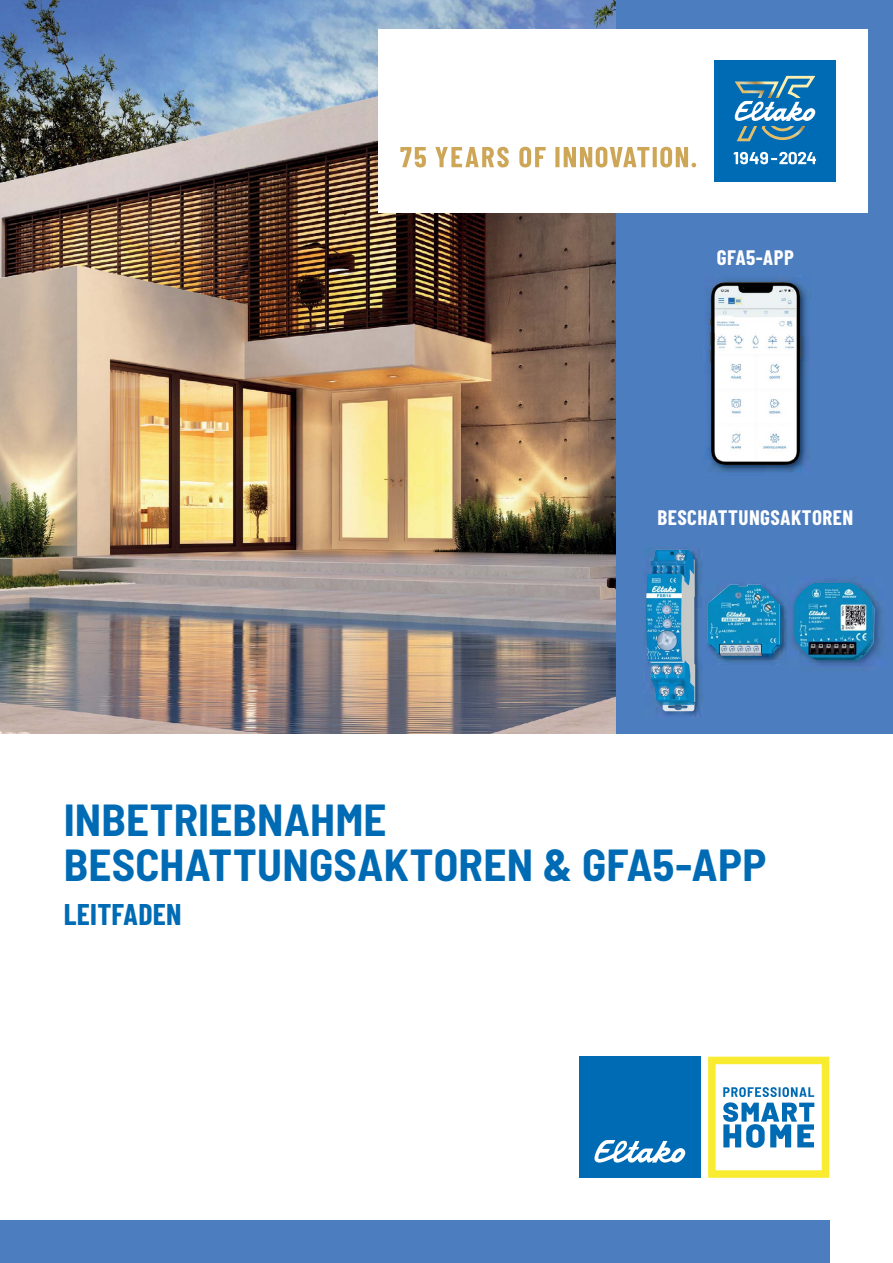
<style>
.page{position:relative;width:893px;height:1263px;background:#fff}
.page>*{position:absolute;margin:0;border:0;box-sizing:border-box;transform-origin:0 0}
.t1{font:700 semi-condensed 45px/45px "Barlow";letter-spacing:.005em;color:#006bb5}
.t2{font:700 30px "Barlow Condensed";letter-spacing:.005em;color:#006bb5}
.t3{font:700 21px "Barlow Condensed";letter-spacing:.02em;color:#fff}
</style>
<div class="page">
<img style="left:0;top:0;width:617px;height:733px">
<div style="left:617px;top:0;width:276px;height:733px;background:#4c7dbf"></div>
<div style="left:0;top:1220px;width:829px;height:43px;background:#4c7dbf"></div>
<svg style="left:708px;top:1057px;width:121px;height:121px"></svg>
<div style="left:579px;top:1057px;width:121px;height:121px;background:#006bb5"></div>
<svg style="left:594px;top:1140px;width:92px;height:23px"></svg>
<img style="left:708px;top:278px;width:100px;height:195px">
<img style="left:710px;top:282px;width:91px;height:183px">
<img style="left:644px;top:554px;width:58px;height:164px">
<img style="left:646px;top:550px;width:49px;height:161px">
<img style="left:706px;top:584px;width:82px;height:79px">
<img style="left:707px;top:585px;width:75px;height:72px">
<img style="left:789px;top:580px;width:94px;height:91px">
<img style="left:794px;top:583px;width:81px;height:78px">
<div style="left:378px;top:30px;width:489px;height:183px;background:#fff"></div>
<div style="left:714px;top:61px;width:122px;height:121px;background:#006bb5"></div>
<svg style="left:734px;top:76px;width:82px;height:65px"></svg>
<svg style="left:734px;top:152px;width:82px;height:12px"></svg>
<svg style="left:400px;top:147px;width:26px;height:20px"></svg>
<svg style="left:435px;top:147px;width:74px;height:20px"></svg>
<svg style="left:519px;top:147px;width:27px;height:20px"></svg>
<svg style="left:555px;top:147px;width:141px;height:20px"></svg>
<p class="t3" style="left:717px;top:250px;width:78px">GFA5-APP</p>
<p class="t3" style="left:657px;top:510px;width:197px">BESCHATTUNGSAKTOREN</p>
<p class="t1" style="left:64px;top:802px;width:704px">INBETRIEBNAHME<br>BESCHATTUNGSAKTOREN &amp; GFA5-APP</p>
<p class="t2" style="left:64px;top:904px;width:119px">LEITFADEN</p>
</div>
